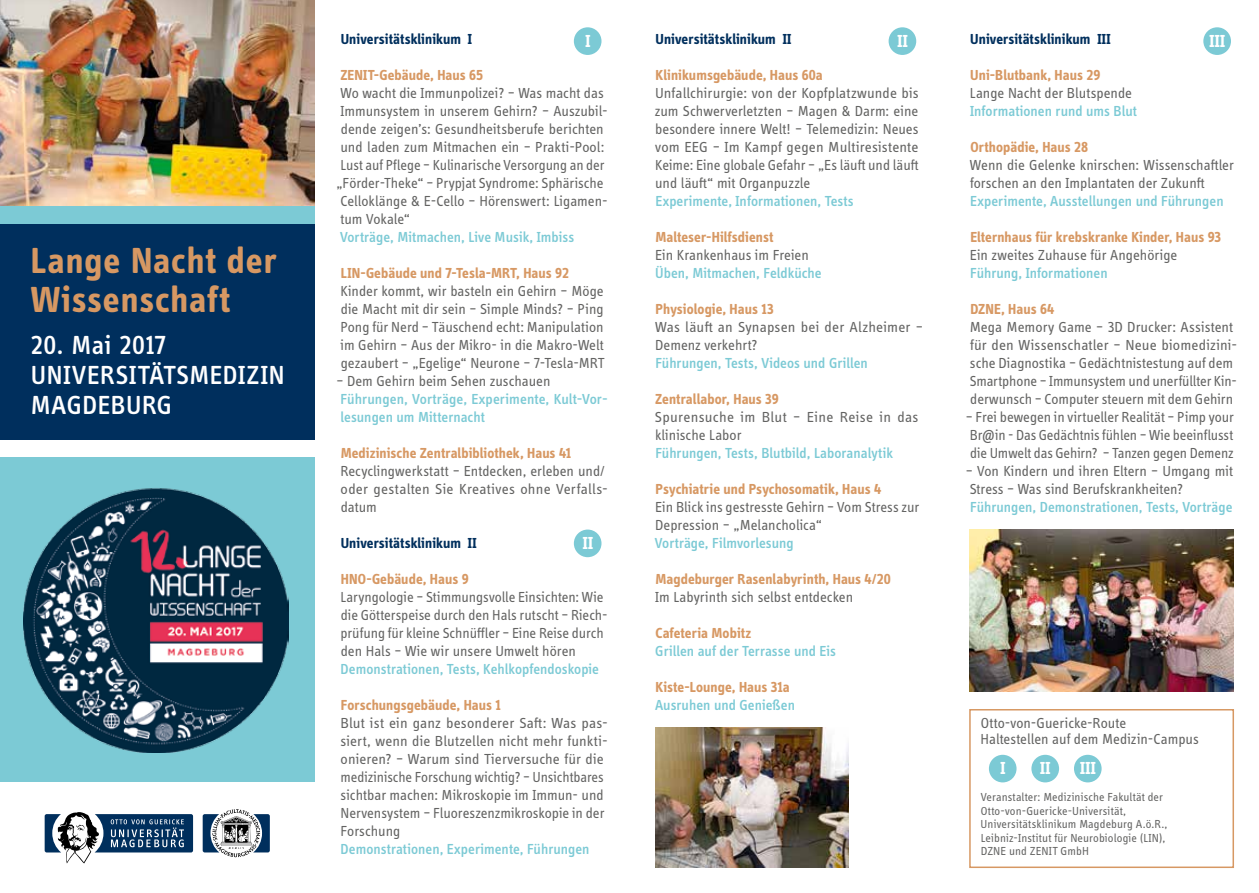
<style>
.page{position:relative;width:1259px;height:893px;background:#fff}
.page>*{position:absolute;margin:0;border:0;box-sizing:border-box;transform-origin:0 0}
.t1{font:700 37.5px/39px "Info Display OT";letter-spacing:.025em;color:#d79863}
.t2{font:500 27px/30px "Info Display OT";letter-spacing:.02em;color:#fff}
.t3{font:700 18px "Info Display OT";letter-spacing:.02em;color:#fff}
.t4{font:15px/18px "Info Display OT";color:#636362}
.t5{font:500 15px/18px "Info Display OT";letter-spacing:.005em;color:#7ccad5}
.t6{font:700 15px "Info Display OT";letter-spacing:.005em;color:#d79863}
.t7{font:700 15px "Info Display OT";letter-spacing:.005em;color:#002f5d}
.t8{font:12px/13.5px "Info Display OT";letter-spacing:.01em;color:#636362}
</style>
<div class="page">
<svg style="left:45px;top:812px;width:148px;height:52px"></svg>
<svg style="left:203px;top:809px;width:67px;height:48px"></svg>
<div style="left:0;top:224px;width:315px;height:216px;background:#002f5d"></div>
<div style="left:0;top:458px;width:315px;height:324px;background:#7ccad5"></div>
<div style="left:0;top:206px;width:315px;height:18px;background:#7ccad5"></div>
<img style="left:0;top:0;width:314px;height:205px">
<img style="left:655px;top:728px;width:194px;height:139px">
<img style="left:969px;top:530px;width:264px;height:162px">
<img style="left:24px;top:488px;width:264px;height:264px">
<div style="left:969px;top:709px;width:265px;height:159px;border:2px solid #d79863"></div>
<div style="left:574px;top:27px;width:27px;height:28px;background:#7ccad5;border-radius:50%"></div>
<div style="left:888px;top:27px;width:28px;height:28px;background:#7ccad5;border-radius:50%"></div>
<div style="left:1203px;top:27px;width:28px;height:28px;background:#7ccad5;border-radius:50%"></div>
<div style="left:574px;top:530px;width:27px;height:27px;background:#7ccad5;border-radius:50%"></div>
<div style="left:989px;top:755px;width:27px;height:27px;background:#7ccad5;border-radius:50%"></div>
<div style="left:1031px;top:755px;width:28px;height:27px;background:#7ccad5;border-radius:50%"></div>
<div style="left:1074px;top:755px;width:27px;height:27px;background:#7ccad5;border-radius:50%"></div>
<h1 class="t1" style="left:31px;top:241px;width:247px">Lange Nacht der<br>Wissenschaft</h1>
<h2 class="t2" style="left:31px;top:329px;width:255px">20. Mai 2017<br>UNIVERSITÄTSMEDIZIN<br>MAGDEBURG</h2>
<p class="t7" style="left:341px;top:29px;width:133px">Universitätsklinikum I</p>
<p class="t6" style="left:340px;top:65px;width:144px">ZENIT-Gebäude, Haus 65</p>
<p class="t4" style="left:336px;top:83px;width:273px">Wo wacht die Immunpolizei? – Was macht das Immunsystem in unserem Gehirn? – Auszubil&shy;dende zeigen’s: Gesundheitsberufe berichten und laden zum Mitmachen ein – Prakti-Pool:<br>Lust auf Pflege – Kulinarische Versorgung an der „Förder-Theke“ – Prypjat Syndrome: Sphärische Celloklänge &amp; E-Cello – Hörenswert: Ligamen&shy;tum Vokale“</p>
<p class="t5" style="left:340px;top:227px;width:236px">Vorträge, Mitmachen, Live Musik, Imbiss</p>
<p class="t6" style="left:341px;top:263px;width:229px">LIN-Gebäude und 7-Tesla-MRT, Haus 92</p>
<p class="t4" style="left:340px;top:281px;width:265px;text-align:justify">Kinder kommt, wir basteln ein Gehirn – Möge die Macht mit dir sein – Simple Minds? – Ping Pong für Nerd – Täuschend echt: Manipulation im Gehirn – Aus der Mikro- in die Makro-Welt gezaubert – „Egelige“ Neurone – 7-Tesla-MRT</p>
<p class="t4" style="left:336px;top:371px;width:216px">– Dem Gehirn beim Sehen zuschauen</p>
<p class="t5" style="left:341px;top:389px;width:269px">Führungen, Vorträge, Experimente, Kult-Vor&shy;lesungen um Mitternacht</p>
<p class="t6" style="left:341px;top:443px;width:232px">Medizinische Zentralbibliothek, Haus 41</p>
<p class="t4" style="left:340px;top:461px;width:267px;text-align:justify">Recyclingwerkstatt – Entdecken, erleben und/ oder gestalten Sie Kreatives ohne Verfalls&shy;datum</p>
<p class="t7" style="left:341px;top:533px;width:137px">Universitätsklinikum II</p>
<p class="t6" style="left:341px;top:569px;width:129px">HNO-Gebäude, Haus 9</p>
<p class="t4" style="left:340px;top:587px;width:269px">Laryngologie – Stimmungsvolle Einsichten: Wie die Götterspeise durch den Hals rutscht – Riech&shy;prüfung für kleine Schnüffler – Eine Reise durch den Hals – Wie wir unsere Umwelt hören</p>
<p class="t5" style="left:341px;top:659px;width:260px">Demonstrationen, Tests, Kehlkopfendoskopie</p>
<p class="t6" style="left:341px;top:695px;width:161px">Forschungsgebäude, Haus 1</p>
<p class="t4" style="left:340px;top:713px;width:269px">Blut ist ein ganz besonderer Saft: Was pas&shy;siert, wenn die Blutzellen nicht mehr funkti&shy;onieren? – Warum sind Tierversuche für die medizinische Forschung wichtig? – Unsichtbares sichtbar machen: Mikroskopie im Immun- und Nervensystem – Fluoreszenzmikroskopie in der Forschung</p>
<p class="t5" style="left:341px;top:839px;width:250px">Demonstrationen, Experimente, Führungen</p>
<p class="t7" style="left:655px;top:29px;width:137px">Universitätsklinikum II</p>
<p class="t6" style="left:655px;top:65px;width:169px">Klinikumsgebäude, Haus 60a</p>
<p class="t4" style="left:655px;top:83px;width:265px;text-align:justify">Unfallchirurgie: von der Kopfplatzwunde bis zum Schwerverletzten – Magen &amp; Darm: eine besondere innere Welt! – Telemedizin: Neues vom EEG – Im Kampf gegen Multiresistente Keime: Eine globale Gefahr – „Es läuft und läuft und läuft“ mit Organpuzzle</p>
<p class="t5" style="left:655px;top:191px;width:200px">Experimente, Informationen, Tests</p>
<p class="t6" style="left:655px;top:227px;width:119px">Malteser-Hilfsdienst</p>
<p class="t4" style="left:655px;top:245px;width:155px">Ein Krankenhaus im Freien</p>
<p class="t5" style="left:655px;top:263px;width:168px">Üben, Mitmachen, Feldküche</p>
<p class="t6" style="left:655px;top:299px;width:120px">Physiologie, Haus 13</p>
<p class="t4" style="left:655px;top:317px;width:269px">Was läuft an Synapsen bei der Alzheimer –<br>Demenz verkehrt?</p>
<p class="t5" style="left:655px;top:353px;width:214px">Führungen, Tests, Videos und Grillen</p>
<p class="t6" style="left:655px;top:389px;width:125px">Zentrallabor, Haus 39</p>
<p class="t4" style="left:655px;top:407px;width:265px">Spurensuche im Blut – Eine Reise in das klinische Labor</p>
<p class="t5" style="left:655px;top:443px;width:239px">Führungen, Tests, Blutbild, Laboranalytik</p>
<p class="t6" style="left:655px;top:479px;width:227px">Psychiatrie und Psychosomatik, Haus 4</p>
<p class="t4" style="left:655px;top:497px;width:265px">Ein Blick ins gestresste Gehirn – Vom Stress zur<br>Depression – „Melancholica“</p>
<p class="t5" style="left:655px;top:533px;width:140px">Vorträge, Filmvorlesung</p>
<p class="t6" style="left:655px;top:569px;width:237px">Magdeburger Rasenlabyrinth, Haus 4/20</p>
<p class="t4" style="left:655px;top:587px;width:199px">Im Labyrinth sich selbst entdecken</p>
<p class="t6" style="left:655px;top:623px;width:97px">Cafeteria Mobitz</p>
<p class="t5" style="left:655px;top:641px;width:182px">Grillen auf der Terrasse und Eis</p>
<p class="t6" style="left:655px;top:677px;width:136px">Kiste-Lounge, Haus 31a</p>
<p class="t5" style="left:655px;top:695px;width:141px">Ausruhen und Genießen</p>
<p class="t7" style="left:970px;top:29px;width:142px">Universitätsklinikum III</p>
<p class="t6" style="left:970px;top:65px;width:132px">Uni-Blutbank, Haus 29</p>
<p class="t4" style="left:970px;top:83px;width:164px">Lange Nacht der Blutspende</p>
<p class="t5" style="left:970px;top:101px;width:168px">Informationen rund ums Blut</p>
<p class="t6" style="left:970px;top:137px;width:119px">Orthopädie, Haus 28</p>
<p class="t4" style="left:970px;top:155px;width:265px">Wenn die Gelenke knirschen: Wissenschaftler forschen an den Implantaten der Zukunft</p>
<p class="t5" style="left:970px;top:191px;width:255px">Experimente, Ausstellungen und Führungen</p>
<p class="t6" style="left:970px;top:227px;width:252px">Elternhaus für krebskranke Kinder, Haus 93</p>
<p class="t4" style="left:970px;top:245px;width:209px">Ein zweites Zuhause für Angehörige</p>
<p class="t5" style="left:970px;top:263px;width:139px">Führung, Informationen</p>
<p class="t6" style="left:970px;top:299px;width:86px">DZNE, Haus 64</p>
<p class="t4" style="left:969px;top:317px;width:269px">Mega Memory Game – 3D Drucker: Assistent für den Wissenschatler – Neue biomedizini&shy;sche Diagnostika – Gedächtnistestung auf dem Smartphone – Immunsystem und unerfüllter Kin&shy;derwunsch – Computer steuern mit dem Gehirn</p>
<p class="t4" style="left:966px;top:407px;width:269px;text-align:justify">– Frei bewegen in virtueller Realität – Pimp your Br@in - Das Gedächtnis fühlen – Wie beeinflusst die Umwelt das Gehirn? – Tanzen gegen Demenz</p>
<p class="t4" style="left:966px;top:461px;width:269px">– Von Kindern und ihren Eltern – Umgang mit<br>Stress – Was sind Berufskrankheiten?</p>
<p class="t5" style="left:970px;top:497px;width:264px">Führungen, Demonstrationen, Tests, Vorträge</p>
<p class="t3" style="left:585px;top:30px;width:6px">I</p>
<p class="t3" style="left:897px;top:30px;width:12px">II</p>
<p class="t3" style="left:1209px;top:30px;width:17px">III</p>
<p class="t3" style="left:583px;top:532px;width:12px">II</p>
<p class="t4" style="left:980px;top:714px;width:220px;line-height:16.5px">Otto-von-Guericke-Route<br>Haltestellen auf dem Medizin-Campus</p>
<p class="t3" style="left:1000px;top:757px;width:6px">I</p>
<p class="t3" style="left:1040px;top:757px;width:12px">II</p>
<p class="t3" style="left:1080px;top:757px;width:17px">III</p>
<p class="t8" style="left:980px;top:790px;width:188px">Veranstalter: Medizinische Fakultät der Otto-von-Guericke-Universität, Universitätsklinikum Magdeburg A.ö.R., Leibniz-Institut für Neurobiologie (LIN), DZNE und ZENIT GmbH</p>
</div>
